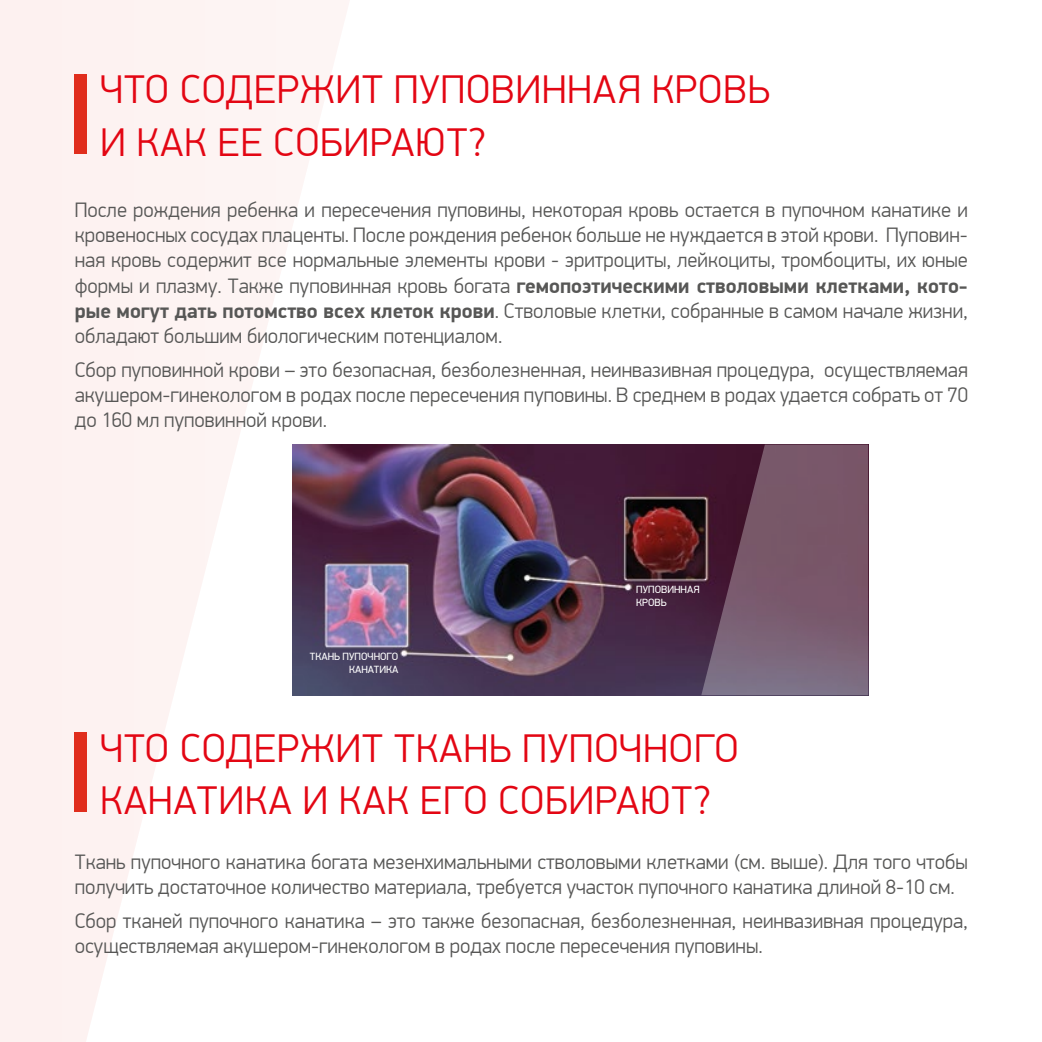
<style>
.page{position:relative;width:1042px;height:1042px;background:#fff}
.page>*{position:absolute;margin:0;border:0;box-sizing:border-box;transform-origin:0 0}
.t1{font:300 40.25px/52.5px "PF Din Display Pro";letter-spacing:.025em;color:#e30613}
.t2{font:300 21px/25.2px "PF Din Display Pro";color:#575756;text-align:justify}
.t3{font:10.5px/12.6px "PF Din Display Pro";color:#fff}
.s1{font-weight:700}
</style>
<div class="page">
<svg style="left:0;top:0;width:347px;height:1042px"></svg>
<img style="left:293px;top:444px;width:575px;height:252px">
<div style="left:74px;top:74px;width:13px;height:80px;background:#e02e1d"></div>
<div style="left:74px;top:732px;width:13px;height:79px;background:#e02e1d"></div>
<svg style="left:701px;top:444px;width:167px;height:251px"></svg>
<h1 class="t1" style="left:100px;top:64px;width:671px">ЧТО СОДЕРЖИТ ПУПОВИННАЯ КРОВЬ<br>И КАК ЕЕ СОБИРАЮТ?</h1>
<p class="t2" style="left:75px;top:198px;width:894px">После рождения ребенка и пересечения пуповины, некоторая кровь остается в пупочном канатике и кровеносных сосудах плаценты. После рождения ребенок больше не нуждается в этой крови. Пуповин&shy;ная кровь содержит все нормальные элементы крови - эритроциты, лейкоциты, тромбоциты, их юные формы и плазму. Также пуповинная кровь богата <span class="s1">гемопоэтическими стволовыми клетками, кото&shy;рые могут дать потомство всех клеток крови</span>. Стволовые клетки, собранные в самом начале жизни, обладают большим биологическим потенциалом.</p>
<p class="t2" style="left:75px;top:357px;width:894px">Сбор пуповинной крови – это безопасная, безболезненная, неинвазивная процедура, осуществляемая акушером-гинекологом в родах после пересечения пуповины. В среднем в родах удается собрать от 70 до 160 мл пуповинной крови.</p>
<p class="t3" style="left:310px;top:650px;width:90px;text-align:right">ТКАНЬ ПУПОЧНОГО<br>КАНАТИКА</p>
<p class="t3" style="left:636px;top:583px;width:65px">ПУПОВИННАЯ<br>КРОВЬ</p>
<h1 class="t1" style="left:100px;top:722px;width:639px">ЧТО СОДЕРЖИТ ТКАНЬ ПУПОЧНОГО<br>КАНАТИКА И КАК ЕГО СОБИРАЮТ?</h1>
<p class="t2" style="left:75px;top:849px;width:894px">Ткань пупочного канатика богата мезенхимальными стволовыми клетками (см. выше). Для того чтобы получить достаточное количество материала, требуется участок пупочного канатика длиной 8-10 см.</p>
<p class="t2" style="left:75px;top:908px;width:894px">Сбор тканей пупочного канатика – это также безопасная, безболезненная, неинвазивная процедура, осуществляемая акушером-гинекологом в родах после пересечения пуповины.</p>
</div>
